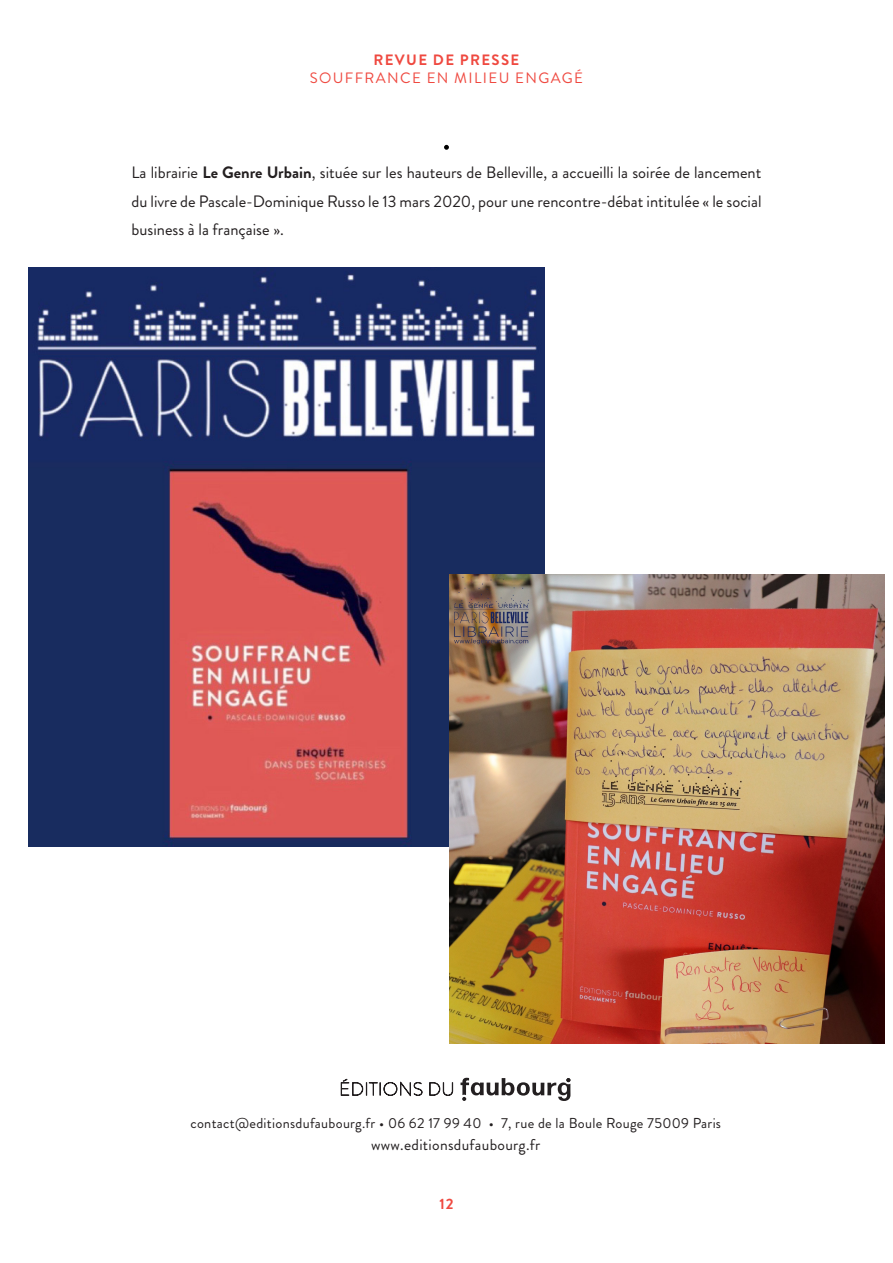
<style>
.page{position:relative;width:893px;height:1263px;background:#fff}
.page>*{position:absolute;margin:0;border:0;box-sizing:border-box;transform-origin:0 0}
.t1{font:16.5px/28.5px "Brandon Grotesque";color:#231f20;text-align:justify}
.texte{font:15.6px "Brandon Grotesque";letter-spacing:.02em;color:#231f20}
.t2{font:15px "Brandon Grotesque";letter-spacing:.09em;color:#ef4940}
.t3{font:700 15px "Brandon Grotesque";letter-spacing:.09em;color:#ef4940}
.texte-2{font:14.4px "Brandon Grotesque";letter-spacing:.02em;color:#231f20}
.s1{font-weight:700}
</style>
<div class="page">
<svg style="left:341px;top:1079px;width:81px;height:17px"></svg>
<svg style="left:429px;top:1082px;width:24px;height:14px"></svg>
<svg style="left:460px;top:1078px;width:110px;height:23px"></svg>
<img style="left:29px;top:268px;width:515px;height:578px">
<img style="left:450px;top:574px;width:434px;height:470px">
<svg style="left:444px;top:145px;width:5px;height:5px"></svg>
<p class="t3" style="left:373px;top:49px;width:147px">REVUE DE PRESSE</p>
<p class="t2" style="left:310px;top:67px;width:275px">SOUFFRANCE EN MILIEU ENGAGÉ</p>
<p class="t1" style="left:132px;top:159px;width:631px">La librairie <span class="s1">Le Genre Urbain</span>, située sur les hauteurs de Belleville, a accueilli la soirée de lancement du livre de Pascale-Dominique Russo le 13 mars 2020, pour une rencontre-débat intitulée « le social business à la française ».</p>
<p class="texte-2" style="left:190px;top:1113px;width:532px">contact@editionsdufaubourg.fr • 06 62 17 99 40 • 7, rue de la Boule Rouge 75009 Paris</p>
<p class="texte" style="left:371px;top:1134px;width:171px">www.editionsdufaubourg.fr</p>
<p class="t3" style="left:439px;top:1193px;width:16px">12</p>
</div>
